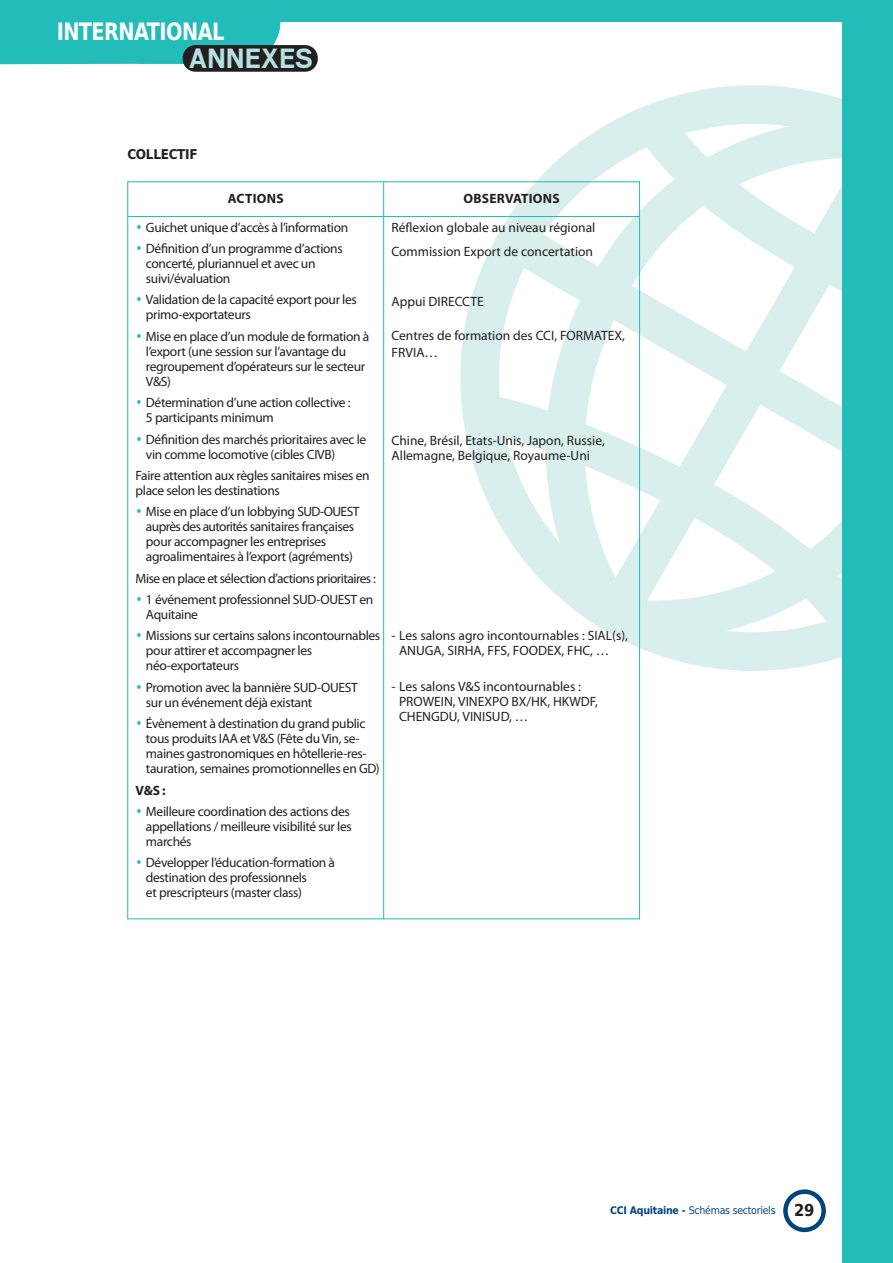
<style>
.page{position:relative;width:893px;height:1263px;background:#fff}
.page>*{position:absolute;margin:0;border:0;box-sizing:border-box;transform-origin:0 0}
.t1{font:700 31.05px "Scout";color:#b4e0df}
.t2{font:700 24px "DejaVu Sans Condensed";letter-spacing:-.025em;color:#fff;scale:.89 1}
.t3{font:13.5px/15px "Myriad Pro";letter-spacing:-.025em;color:#231f20}
.t4{font:13.5px/15px "Myriad Pro";color:#231f20}
.t5{font:700 13.5px "Myriad Pro";letter-spacing:.02em;color:#231f20}
.t6{font:700 13.5px "DejaVu Sans Condensed";letter-spacing:-.025em;color:#231f20}
.t7{font:10.5px "DejaVu Sans Condensed";letter-spacing:-.025em;color:#00447c}
.s1{font-family:"DejaVu Sans Condensed";color:#22bcb9}
.s2{font-weight:700}
.s3{font-weight:700;font-size:16.5px;color:#231f20}
</style>
<div class="page">
<svg style="left:460px;top:85px;width:382px;height:586px;fill:#dbf0ee"></svg>
<svg style="left:783px;top:1189px;width:43px;height:43px"></svg>
<div style="left:842px;top:0;width:50px;height:1263px;background:#22bcb9"></div>
<div style="left:0;top:0;width:892px;height:21px;background:#22bcb9"></div>
<div style="left:0;top:21px;width:280px;height:43px;background:#22bcb9"></div>
<div style="left:183px;top:45px;width:135px;height:27px;background:#231f20;border-radius:13px"></div>
<hr style="left:127px;top:181px;width:1px;height:738px;background:#22bcb9">
<hr style="left:383px;top:181px;width:1px;height:738px;background:#22bcb9">
<hr style="left:639px;top:181px;width:1px;height:738px;background:#22bcb9">
<hr style="left:127px;top:181px;width:513px;height:1px;background:#22bcb9">
<hr style="left:127px;top:216px;width:513px;height:1px;background:#22bcb9">
<hr style="left:127px;top:918px;width:513px;height:1px;background:#22bcb9">
<h2 class="t2" style="left:57px;top:21px;width:190px">INTERNATIONAL</h2>
<h1 class="t1" style="left:189px;top:48px;width:125px">ANNEXES</h1>
<p class="t6" style="left:127px;top:149px;width:72px">COLLECTIF</p>
<p class="t5" style="left:228px;top:190px;width:57px">ACTIONS</p>
<p class="t5" style="left:463px;top:190px;width:98px">OBSERVATIONS</p>
<p class="t3" style="left:136px;top:221px;width:214px"><span class="s1">•</span> Guichet unique d’accès à l’information</p>
<p class="t3" style="left:146px;top:242px;width:198px;text-indent:-10px"><span class="s1">•</span> Définition d’un programme d’actions concerté, pluriannuel et avec un suivi/évaluation</p>
<p class="t3" style="left:146px;top:294px;width:212px;text-indent:-10px"><span class="s1">•</span> Validation de la capacité export pour les primo-exportateurs</p>
<p class="t3" style="left:146px;top:330px;width:225px;text-indent:-10px"><span class="s1">•</span> Mise en place d’un module de formation à l’export (une session sur l’avantage du regroupement d’opérateurs sur le secteur<br>V&amp;S)</p>
<p class="t3" style="left:146px;top:396px;width:206px;text-indent:-10px"><span class="s1">•</span> Détermination d’une action collective :<br>5 participants minimum</p>
<p class="t3" style="left:146px;top:433px;width:222px;text-indent:-10px"><span class="s1">•</span> Définition des marchés prioritaires avec le vin comme locomotive (cibles CIVB)</p>
<p class="t3" style="left:136px;top:469px;width:235px">Faire attention aux règles sanitaires mises en place selon les destinations</p>
<p class="t3" style="left:146px;top:505px;width:215px;text-indent:-10px"><span class="s1">•</span> Mise en place d’un lobbying SUD-OUEST auprès des autorités sanitaires françaises pour accompagner les entreprises agroalimentaires à l’export (agréments)</p>
<p class="t3" style="left:136px;top:572px;width:242px">Mise en place et sélection d’actions prioritaires :</p>
<p class="t3" style="left:146px;top:593px;width:229px;text-indent:-10px"><span class="s1">•</span> 1 événement professionnel SUD-OUEST en<br>Aquitaine</p>
<p class="t3" style="left:146px;top:630px;width:236px;text-indent:-10px"><span class="s1">•</span> Missions sur certains salons incontournables pour attirer et accompagner les néo-exportateurs</p>
<p class="t3" style="left:146px;top:681px;width:213px;text-indent:-10px"><span class="s1">•</span> Promotion avec la bannière SUD-OUEST sur un événement déjà existant</p>
<p class="t3" style="left:146px;top:717px;width:235px;text-indent:-10px"><span class="s1">•</span> Évènement à destination du grand public tous produits IAA et V&amp;S (Fête du Vin, se&shy;maines gastronomiques en hôtellerie-res&shy;tauration, semaines promotionnelles en GD)</p>
<p class="t5" style="left:136px;top:782px;width:31px">V&amp;S :</p>
<p class="t3" style="left:146px;top:805px;width:207px;text-indent:-10px"><span class="s1">•</span> Meilleure coordination des actions des appellations / meilleure visibilité sur les marchés</p>
<p class="t3" style="left:146px;top:856px;width:191px;text-indent:-10px"><span class="s1">•</span> Développer l’éducation-formation à destination des professionnels<br>et prescripteurs (master class)</p>
<p class="t4" style="left:391px;top:216px;width:205px;line-height:24.8px">Réflexion globale au niveau régional<br>Commission Export de concertation</p>
<p class="t4" style="left:391px;top:295px;width:94px">Appui DIRECCTE</p>
<p class="t4" style="left:391px;top:329px;width:235px;line-height:16.2px">Centres de formation des CCI, FORMATEX,<br>FRVIA…</p>
<p class="t4" style="left:391px;top:435px;width:215px;line-height:14.5px">Chine, Brésil, Etats-Unis, Japon, Russie,<br>Allemagne, Belgique, Royaume-Uni</p>
<p class="t4" style="left:399px;top:629px;width:230px;text-indent:-8px">- Les salons agro incontournables : SIAL(s),<br>ANUGA, SIRHA, FFS, FOODEX, FHC, …</p>
<p class="t4" style="left:399px;top:680px;width:200px;text-indent:-8px">- Les salons V&amp;S incontournables :<br>PROWEIN, VINEXPO BX/HK, HKWDF,<br>CHENGDU, VINISUD, …</p>
<p class="t7" style="left:610px;top:1206px;width:206px"><span class="s2">CCI Aquitaine -</span> Schémas sectoriels <span class="s3">29</span></p>
</div>
